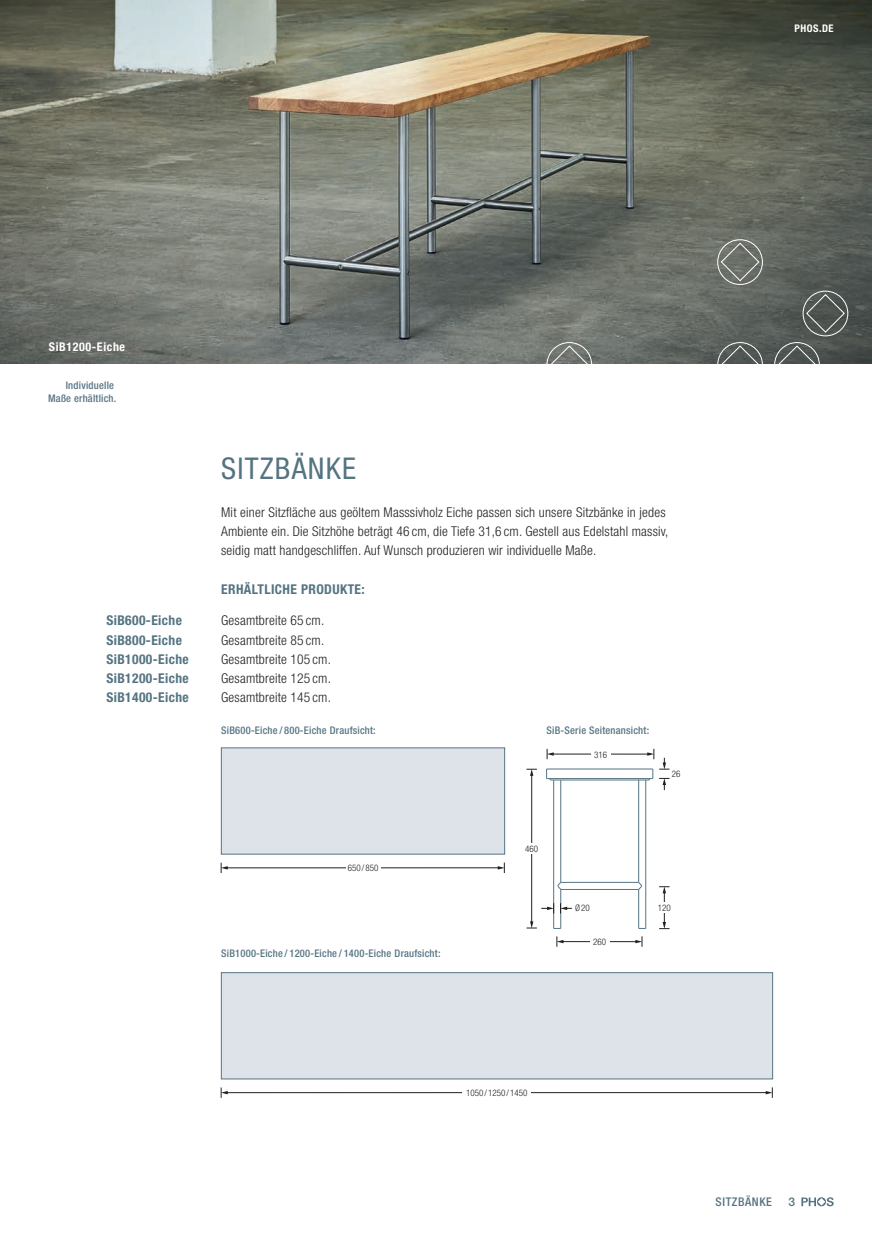
<style>
.page{position:relative;width:872px;height:1234px;background:#fff}
.page>*{position:absolute;margin:0;border:0;box-sizing:border-box;transform-origin:0 0}
.t1{font:condensed 30px "Helvetica Neue LT Std";letter-spacing:.04em;color:#557482}
.t2{font:300 condensed 13.5px/19.2px "Helvetica Neue LT Std";letter-spacing:.015em;color:#231f20}
.t3{font:700 condensed 13.5px "Helvetica Neue LT Std";letter-spacing:.03em;color:#557482}
.t4{font:700 condensed 12px "Helvetica Neue LT Std";letter-spacing:.05em;color:#fff}
.t5{font:500 condensed 12px "Helvetica Neue LT Std";letter-spacing:.05em;color:#557482}
.t6{font:500 12px "Helvetica Neue LT Std";color:#557482}
.t7{font:500 condensed 10.5px/12.8px "Helvetica Neue LT Std";letter-spacing:.02em;color:#557482;text-align:right}
.t8{font:700 condensed 10.5px "Helvetica Neue LT Std";letter-spacing:.05em;color:#fff}
.t9{font:300 condensed 9px "Helvetica Neue LT Std";color:#231f20}
</style>
<div class="page">
<img style="left:0;top:0;width:872px;height:364px">
<svg style="left:717px;top:342px;width:46px;height:22px"></svg>
<svg style="left:774px;top:342px;width:46px;height:22px"></svg>
<svg style="left:546px;top:342px;width:46px;height:22px"></svg>
<svg style="left:717px;top:239px;width:46px;height:46px;background:#7c807a"></svg>
<svg style="left:802px;top:290px;width:46px;height:46px;background:#626764"></svg>
<hr style="left:550px;top:779px;width:99px;height:1px;background:#557482">
<hr style="left:638px;top:889px;width:1px;height:39px;background:#557482">
<hr style="left:638px;top:779px;width:1px;height:103px;background:#557482">
<hr style="left:645px;top:779px;width:1px;height:149px;background:#557482">
<hr style="left:561px;top:881px;width:77px;height:1px;background:#557482">
<hr style="left:561px;top:888px;width:77px;height:1px;background:#557482">
<svg style="left:638px;top:881px;width:4px;height:9px"></svg>
<hr style="left:560px;top:779px;width:1px;height:103px;background:#557482">
<hr style="left:560px;top:889px;width:1px;height:39px;background:#557482">
<hr style="left:553px;top:779px;width:1px;height:149px;background:#557482">
<hr style="left:546px;top:778px;width:107px;height:1px;background:#557482">
<hr style="left:546px;top:768px;width:107px;height:1px;background:#557482">
<svg style="left:546px;top:768px;width:5px;height:11px"></svg>
<svg style="left:557px;top:881px;width:4px;height:9px"></svg>
<hr style="left:551px;top:753px;width:98px;height:1px;background:#231f20">
<svg style="left:547px;top:748px;width:7px;height:11px"></svg>
<div style="left:591px;top:750px;width:19px;height:7px;background:#fff"></div>
<hr style="left:531px;top:773px;width:1px;height:150px;background:#231f20">
<svg style="left:526px;top:921px;width:11px;height:7px"></svg>
<svg style="left:526px;top:768px;width:11px;height:7px"></svg>
<div style="left:522px;top:843px;width:19px;height:10px;background:#fff"></div>
<hr style="left:561px;top:941px;width:77px;height:1px;background:#231f20">
<svg style="left:556px;top:936px;width:7px;height:10px"></svg>
<svg style="left:635px;top:936px;width:7px;height:10px"></svg>
<div style="left:590px;top:937px;width:19px;height:8px;background:#fff"></div>
<svg style="left:560px;top:903px;width:12px;height:10px"></svg>
<svg style="left:541px;top:903px;width:13px;height:10px"></svg>
<svg style="left:659px;top:886px;width:10px;height:43px"></svg>
<div style="left:657px;top:902px;width:14px;height:10px;background:#fff"></div>
<svg style="left:647px;top:748px;width:22px;height:42px"></svg>
<div style="left:221px;top:747px;width:284px;height:107px;background:#dde3e8"></div>
<hr style="left:225px;top:867px;width:275px;height:1px;background:#231f20">
<svg style="left:221px;top:862px;width:7px;height:10px"></svg>
<svg style="left:498px;top:862px;width:7px;height:10px"></svg>
<div style="left:346px;top:864px;width:34px;height:7px;background:#fff"></div>
<div style="left:221px;top:972px;width:552px;height:107px;background:#dde3e8;border:1px solid #557482"></div>
<hr style="left:225px;top:1092px;width:543px;height:1px;background:#231f20">
<svg style="left:221px;top:1087px;width:7px;height:10px"></svg>
<svg style="left:765px;top:1087px;width:8px;height:10px"></svg>
<div style="left:463px;top:1088px;width:68px;height:8px;background:#fff"></div>
<svg style="left:801px;top:1197px;width:32px;height:8px"></svg>
<p class="t8" style="left:794px;top:22px;width:41px">PHOS.DE</p>
<p class="t4" style="left:49px;top:339px;width:78px">SiB1200-Eiche</p>
<p class="t7" style="left:48px;top:379px;width:70px">Individuelle<br>Maße erhältlich.</p>
<h1 class="t1" style="left:221px;top:450px;width:136px">SITZBÄNKE</h1>
<p class="t2" style="left:221px;top:502px;width:449px">Mit einer Sitzfläche aus geöltem Masssivholz Eiche passen sich unsere Sitzbänke in jedes<br>Ambiente ein. Die Sitzhöhe beträgt 46 cm, die Tiefe 31,6 cm. Gestell aus Edelstahl massiv, seidig matt handgeschliffen. Auf Wunsch produzieren wir individuelle Maße.</p>
<p class="t3" style="left:221px;top:580px;width:145px">ERHÄLTLICHE PRODUKTE:</p>
<p class="t3" style="left:106px;top:612px;width:77px">SiB600-Eiche</p>
<p class="t2" style="left:221px;top:611px;width:105px">Gesamtbreite 65 cm.</p>
<p class="t3" style="left:106px;top:631px;width:77px">SiB800-Eiche</p>
<p class="t2" style="left:221px;top:630px;width:105px">Gesamtbreite 85 cm.</p>
<p class="t3" style="left:106px;top:650px;width:84px">SiB1000-Eiche</p>
<p class="t2" style="left:221px;top:649px;width:111px">Gesamtbreite 105 cm.</p>
<p class="t3" style="left:106px;top:669px;width:84px">SiB1200-Eiche</p>
<p class="t2" style="left:221px;top:668px;width:111px">Gesamtbreite 125 cm.</p>
<p class="t3" style="left:106px;top:689px;width:84px">SiB1400-Eiche</p>
<p class="t2" style="left:221px;top:687px;width:111px">Gesamtbreite 145 cm.</p>
<p class="t7" style="left:221px;top:723px;width:156px">SiB600-Eiche / 800-Eiche Draufsicht:</p>
<p class="t7" style="left:546px;top:723px;width:104px">SiB-Serie Seitenansicht:</p>
<p class="t9" style="left:348px;top:862px;width:32px">650 / 850</p>
<p class="t7" style="left:221px;top:946px;width:221px">SiB1000-Eiche / 1200-Eiche / 1400-Eiche Draufsicht:</p>
<p class="t9" style="left:525px;top:843px;width:14px">460</p>
<p class="t9" style="left:594px;top:749px;width:14px">316</p>
<p class="t9" style="left:672px;top:768px;width:10px">26</p>
<p class="t9" style="left:575px;top:902px;width:16px">Ø20</p>
<p class="t9" style="left:658px;top:902px;width:14px">120</p>
<p class="t9" style="left:593px;top:936px;width:14px">260</p>
<p class="t9" style="left:466px;top:1087px;width:63px">1050 / 1250 / 1450</p>
<p class="t5" style="left:715px;top:1194px;width:58px">SITZBÄNKE</p>
<p class="t6" style="left:788px;top:1194px;width:8px">3</p>
</div>
